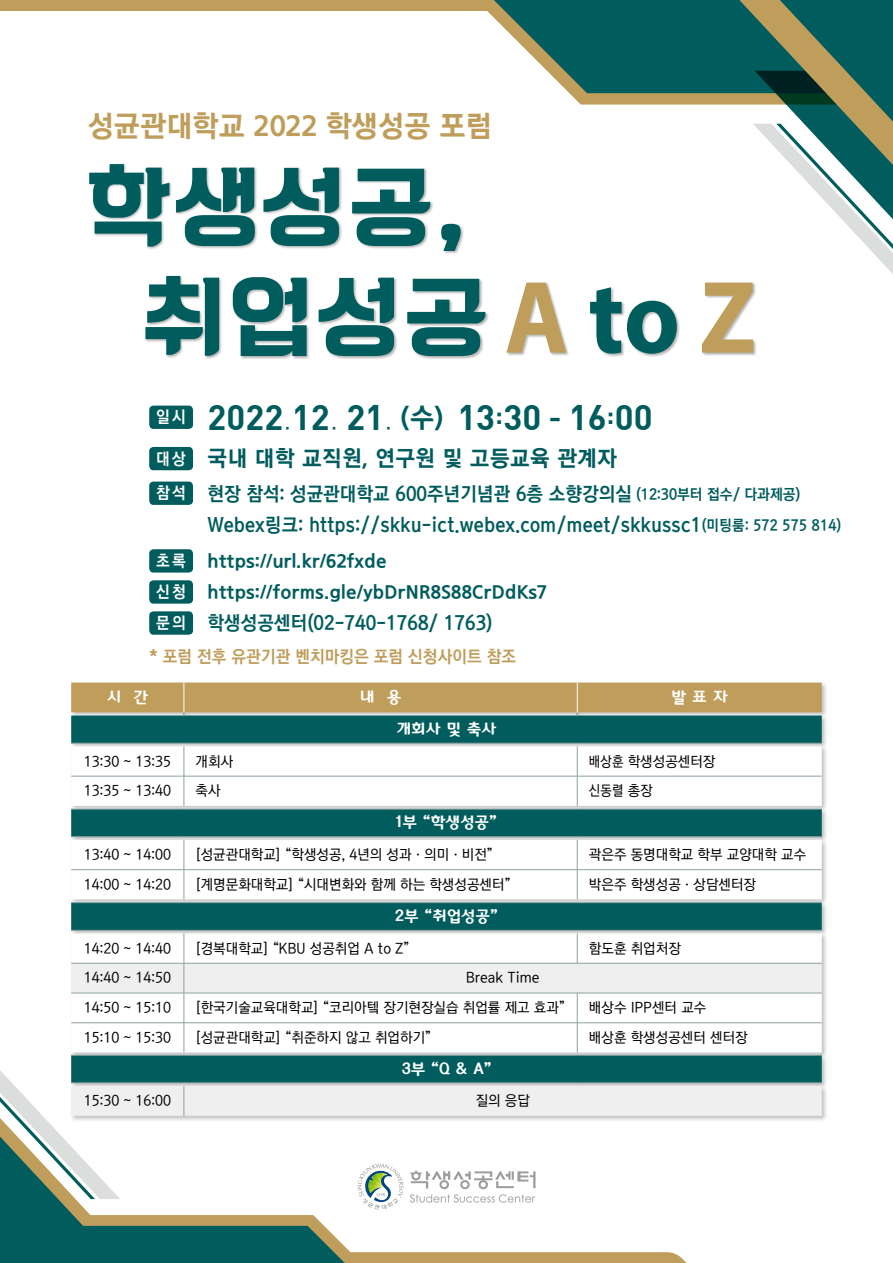
<style>
.page{position:relative;width:893px;height:1263px;background:#fff}
.page>*{position:absolute;margin:0;border:0;box-sizing:border-box;transform-origin:0 0}
.t1{font:86.03px/110px "Korean BLACK B";letter-spacing:.07em;color:#005c5d;scale:.95 1}
.t2{font:34.8px "Dinbol";color:#005c5d}
.t3{font:30px "NYJ Gothic EB";color:#bf9d5a;scale:.95 1}
.t4{font:22.5px "NYJ Gothic EB";letter-spacing:.02em;color:#005c5d;scale:.95 1}
.t5{font:19.5px "Korean GD16 R";color:#005c5d}
.t6{font:19.5px "Korean GD16 R";letter-spacing:.02em;color:#005c5d;scale:.95 1}
.t7{font:19.5px/31.1px "NYJ Gothic EB";letter-spacing:.02em;color:#005c5d;scale:.95 1}
.t8{font:17.25px "Korean GD16 R";color:#bf9d5a}
.t9{font:16.5px "Korean GD16 R";letter-spacing:.15em;color:#fff;scale:.95 1}
.t10{font:15px "Korean AMERI B";color:#fff}
.t11{font:14.25px "Korean GD13 R";color:#000}
.t12{font:14.25px "Korean GD13 R";color:#000;scale:.92 1}
.s1{font-family:"Myriad Pro";font-weight:700;font-size:103.8px;color:#bf9d5a}
.s2{font-family:"Myriad Pro";font-weight:700;font-size:103.8px}
.s3{font-family:"Dinlig";font-size:33.08px}
.s4{font-family:"NYJ Gothic EB";font-size:27.6px}
.s5{font-family:"DIN Mittelschrift";font-size:30.97px}
.s6{font-size:16.5px;color:#fff}
.s7{font-size:15px}
</style>
<div class="page">
<div style="left:88px;top:163px;width:376px;height:92px;background:#000;opacity:.3"></div>
<div style="left:145px;top:275px;width:344px;height:85px;background:#000;opacity:.3"></div>
<div style="left:506px;top:282px;width:251px;height:75px;background:#000;opacity:.3"></div>
<div style="left:0;top:0;width:628px;height:11px;background:#bf9d5a"></div>
<svg style="left:487px;top:0;width:406px;height:274px"></svg>
<svg style="left:0;top:1070px;width:687px;height:193px"></svg>
<div style="left:149px;top:406px;width:44px;height:23px;background:#005c5d;border-radius:4px"></div>
<div style="left:149px;top:447px;width:44px;height:23px;background:#005c5d;border-radius:4px"></div>
<div style="left:149px;top:549px;width:44px;height:23px;background:#005c5d;border-radius:4px"></div>
<div style="left:149px;top:482px;width:44px;height:23px;background:#005c5d;border-radius:4px"></div>
<div style="left:149px;top:580px;width:44px;height:24px;background:#005c5d;border-radius:4px"></div>
<div style="left:149px;top:611px;width:44px;height:24px;background:#005c5d;border-radius:4px"></div>
<div style="left:69px;top:681px;width:759px;height:441px;background:#000;opacity:.25"></div>
<svg style="left:71px;top:715px;width:751px;height:31px;background:#136768"></svg>
<svg style="left:71px;top:746px;width:751px;height:217px"></svg>
<svg style="left:71px;top:964px;width:751px;height:152px"></svg>
<hr style="left:71px;top:743px;width:113px;height:1px;background:#8da1a2">
<hr style="left:184px;top:743px;width:393px;height:1px;background:#8da1a2">
<hr style="left:577px;top:743px;width:245px;height:1px;background:#8da1a2">
<hr style="left:71px;top:809px;width:113px;height:1px;background:#8da1a2">
<hr style="left:184px;top:809px;width:393px;height:1px;background:#8da1a2">
<hr style="left:577px;top:809px;width:245px;height:1px;background:#8da1a2">
<hr style="left:71px;top:836px;width:113px;height:1px;background:#8da1a2">
<hr style="left:184px;top:836px;width:393px;height:1px;background:#8da1a2">
<hr style="left:577px;top:836px;width:245px;height:1px;background:#8da1a2">
<hr style="left:71px;top:902px;width:113px;height:1px;background:#8da1a2">
<hr style="left:184px;top:902px;width:393px;height:1px;background:#8da1a2">
<hr style="left:577px;top:902px;width:245px;height:1px;background:#8da1a2">
<hr style="left:71px;top:930px;width:113px;height:1px;background:#8da1a2">
<hr style="left:184px;top:930px;width:393px;height:1px;background:#8da1a2">
<hr style="left:577px;top:930px;width:245px;height:1px;background:#8da1a2">
<hr style="left:71px;top:1055px;width:113px;height:1px;background:#8da1a2">
<hr style="left:184px;top:1055px;width:393px;height:1px;background:#8da1a2">
<hr style="left:577px;top:1055px;width:245px;height:1px;background:#8da1a2">
<hr style="left:71px;top:1083px;width:113px;height:1px;background:#8da1a2">
<hr style="left:184px;top:1083px;width:393px;height:1px;background:#8da1a2">
<hr style="left:577px;top:1083px;width:245px;height:1px;background:#8da1a2">
<hr style="left:184px;top:746px;width:1px;height:30px;background:#8da1a2">
<hr style="left:577px;top:746px;width:1px;height:30px;background:#8da1a2">
<hr style="left:71px;top:776px;width:113px;height:1px;background:#8da1a2">
<hr style="left:184px;top:776px;width:393px;height:1px;background:#8da1a2">
<hr style="left:184px;top:776px;width:1px;height:30px;background:#8da1a2">
<hr style="left:577px;top:776px;width:245px;height:1px;background:#8da1a2">
<hr style="left:577px;top:776px;width:1px;height:30px;background:#8da1a2">
<hr style="left:71px;top:869px;width:113px;height:1px;background:#8da1a2">
<hr style="left:184px;top:869px;width:393px;height:1px;background:#8da1a2">
<svg style="left:184px;top:840px;width:1px;height:59px"></svg>
<hr style="left:577px;top:869px;width:245px;height:1px;background:#8da1a2">
<svg style="left:577px;top:840px;width:1px;height:59px"></svg>
<hr style="left:184px;top:933px;width:1px;height:30px;background:#8da1a2">
<hr style="left:577px;top:933px;width:1px;height:30px;background:#8da1a2">
<hr style="left:71px;top:963px;width:113px;height:1px;background:#8da1a2">
<hr style="left:184px;top:963px;width:393px;height:1px;background:#8da1a2">
<hr style="left:184px;top:963px;width:1px;height:30px;background:#8da1a2">
<hr style="left:577px;top:963px;width:245px;height:1px;background:#8da1a2">
<hr style="left:71px;top:993px;width:113px;height:1px;background:#8da1a2">
<hr style="left:184px;top:993px;width:393px;height:1px;background:#8da1a2">
<hr style="left:184px;top:993px;width:1px;height:30px;background:#8da1a2">
<hr style="left:577px;top:993px;width:245px;height:1px;background:#8da1a2">
<hr style="left:577px;top:993px;width:1px;height:30px;background:#8da1a2">
<hr style="left:71px;top:1023px;width:113px;height:1px;background:#8da1a2">
<hr style="left:184px;top:1023px;width:393px;height:1px;background:#8da1a2">
<svg style="left:184px;top:1023px;width:1px;height:29px"></svg>
<hr style="left:577px;top:1023px;width:245px;height:1px;background:#8da1a2">
<svg style="left:577px;top:1023px;width:1px;height:29px"></svg>
<hr style="left:184px;top:1086px;width:1px;height:30px;background:#8da1a2">
<svg style="left:71px;top:683px;width:751px;height:32px;background:#c0a164"></svg>
<h3 class="t3" style="left:88px;top:110px;width:427px">성균관대학교 2022 학생성공 포럼</h3>
<h1 class="t1" style="left:143px;top:154px;width:647px;text-indent:-55px">학생성공, 취업성공 <span class="s1">A</span> <span class="s2">to</span> <span class="s1">Z</span></h1>
<p class="t9" style="left:156px;top:408px;width:33px">일시</p>
<p class="t9" style="left:156px;top:450px;width:33px">대상</p>
<h2 class="t2" style="left:208px;top:394px;width:447px">2022<span class="s3">.</span>12<span class="s3">.</span> 21<span class="s3">.</span> <span class="s4">(수)</span> 13<sup>:</sup>30 <span class="s5">-</span> 16<sup>:</sup>00</h2>
<h3 class="t4" style="left:208px;top:446px;width:433px">국내 대학 교직원, 연구원 및 고등교육 관계자</h3>
<h3 class="t5" style="left:156px;top:484px;width:646px"><span class="s6">참석</span> 현장 참석: 성균관대학교 600주년기념관 6층 소향강의실 <span class="s7">(12:30부터 접수/ 다과제공)</span></h3>
<h3 class="t6" style="left:208px;top:515px;width:668px">Webex링크: https://skku-ict.webex.com/meet/skkussc1<span class="s7">(미팅룸: 572 575 814)</span></h3>
<h3 class="t7" style="left:208px;top:546px;width:359px">https://url.kr/62fxde https://forms.gle/ybDrNR8S88CrDdKs7</h3>
<p class="t9" style="left:156px;top:552px;width:33px">초록</p>
<p class="t9" style="left:156px;top:583px;width:33px">신청</p>
<h3 class="t5" style="left:156px;top:613px;width:338px"><span class="s6">문의</span> 학생성공센터(02-740-1768/ 1763)</h3>
<p class="t8" style="left:149px;top:648px;width:368px">* 포럼 전후 유관기관 벤치마킹은 포럼 신청사이트 참조</p>
<p class="t10" style="left:107px;top:689px;width:42px">시 간</p>
<p class="t10" style="left:360px;top:689px;width:43px">내 용</p>
<p class="t10" style="left:671px;top:689px;width:58px">발 표 자</p>
<p class="t10" style="left:397px;top:721px;width:101px">개회사 및 축사</p>
<p class="t11" style="left:84px;top:754px;width:89px">13:30 ~ 13:35</p>
<p class="t11" style="left:196px;top:754px;width:39px">개회사</p>
<p class="t12" style="left:589px;top:754px;width:139px">배상훈 학생성공센터장</p>
<p class="t11" style="left:84px;top:783px;width:89px">13:35 ~ 13:40</p>
<p class="t11" style="left:196px;top:783px;width:27px">축사</p>
<p class="t12" style="left:589px;top:783px;width:71px">신동렬 총장</p>
<p class="t10" style="left:396px;top:815px;width:102px">1부 “학생성공”</p>
<p class="t11" style="left:84px;top:847px;width:89px">13:40 ~ 14:00</p>
<p class="t11" style="left:196px;top:847px;width:299px">[성균관대학교] “학생성공, 4년의 성과·의미·비전”</p>
<p class="t11" style="left:589px;top:847px;width:219px">곽은주 동명대학교 학부 교양대학 교수</p>
<p class="t11" style="left:84px;top:877px;width:89px">14:00 ~ 14:20</p>
<p class="t11" style="left:196px;top:877px;width:317px">[계명문화대학교] “시대변화와 함께 하는 학생성공센터”</p>
<p class="t11" style="left:589px;top:877px;width:169px">박은주 학생성공·상담센터장</p>
<p class="t10" style="left:395px;top:908px;width:104px">2부 “취업성공”</p>
<p class="t11" style="left:84px;top:941px;width:89px">14:20 ~ 14:40</p>
<p class="t11" style="left:196px;top:941px;width:216px">[경복대학교] “KBU 성공취업 A to Z”</p>
<p class="t11" style="left:589px;top:941px;width:93px">함도훈 취업처장</p>
<p class="t11" style="left:84px;top:970px;width:89px">14:40 ~ 14:50</p>
<p class="t11" style="left:466px;top:970px;width:75px">Break Time</p>
<p class="t11" style="left:84px;top:1000px;width:89px">14:50 ~ 15:10</p>
<p class="t11" style="left:196px;top:1000px;width:371px">[한국기술교육대학교] “코리아텤 장기현장실습 취업률 제고 효과”</p>
<p class="t11" style="left:589px;top:1000px;width:119px">배상수 IPP센터 교수</p>
<p class="t11" style="left:84px;top:1030px;width:89px">15:10 ~ 15:30</p>
<p class="t11" style="left:196px;top:1030px;width:237px">[성균관대학교] “취준하지 않고 취업하기”</p>
<p class="t11" style="left:589px;top:1030px;width:160px">배상훈 학생성공센터 센터장</p>
<p class="t10" style="left:402px;top:1061px;width:91px">3부 “Q &amp; A”</p>
<p class="t11" style="left:84px;top:1093px;width:89px">15:30 ~ 16:00</p>
<p class="t11" style="left:476px;top:1093px;width:56px">질의 응답</p>
</div>
